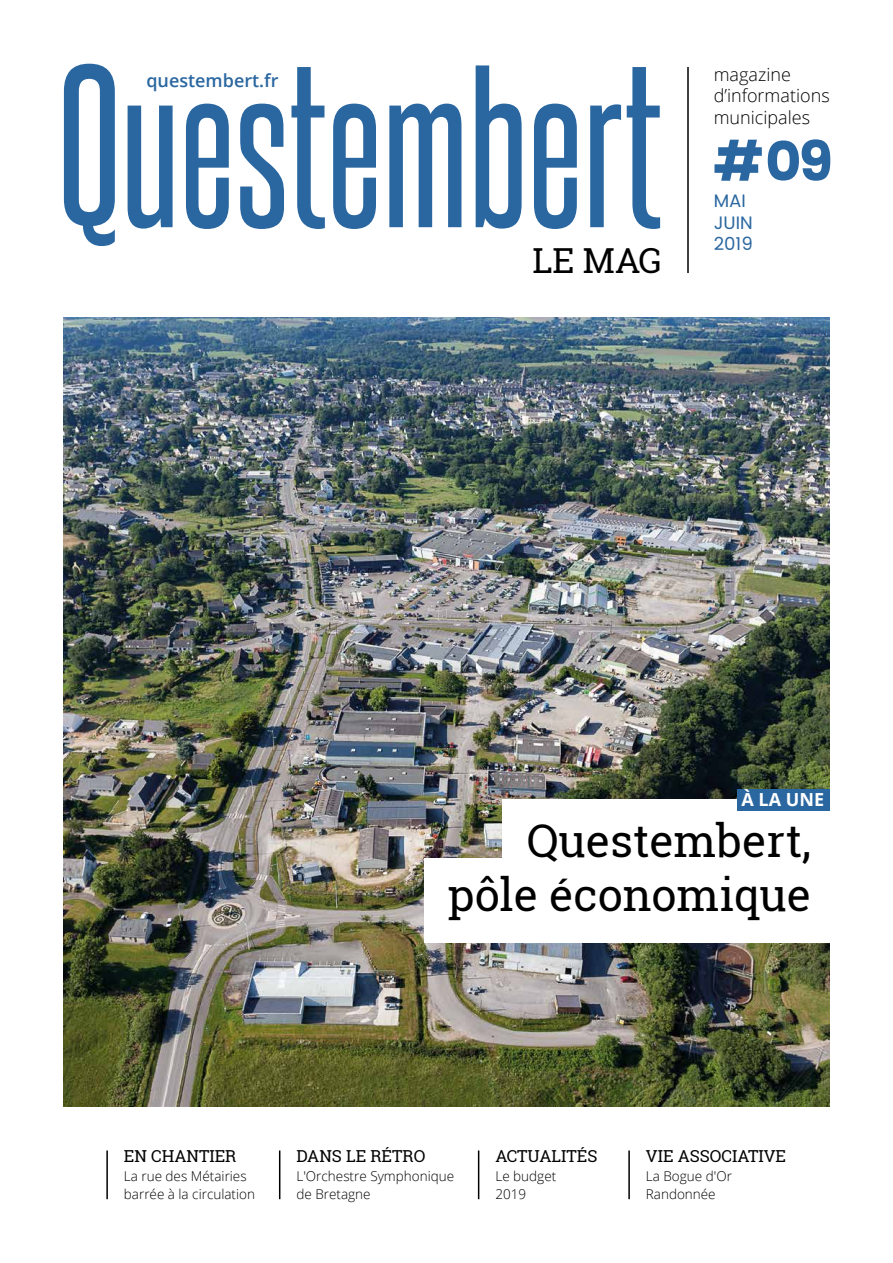
<style>
.page{position:relative;width:893px;height:1263px;background:#fff}
.page>*{position:absolute;margin:0;border:0;box-sizing:border-box;transform-origin:0 0}
.t1{font:196.5px "Steelfish Rg";color:#2a67a0}
.t2{font:55.5px "Poppins";color:#2a67a0}
.t3{font:45px/54px "Roboto Slab";color:#000;text-align:right}
.t4{font:34.5px "Roboto Slab";color:#000}
.t5{font:300 18px/21.6px "Open Sans";color:#000}
.t6{font:600 18px "Open Sans";color:#2a67a0}
.t7{font:18px/21.6px "Poppins";color:#2a67a0}
.t8{font:700 18px "Open Sans";color:#fff}
.t9{font:16.5px "Roboto Slab";color:#000}
.t10{font:300 13.5px/18px "Open Sans";color:#000}
</style>
<div class="page">
<img style="left:64px;top:317px;width:765px;height:790px">
<div style="left:502px;top:799px;width:339px;height:85px;background:#fff"></div>
<div style="left:425px;top:858px;width:453px;height:85px;background:#fff"></div>
<div style="left:737px;top:789px;width:92px;height:22px;background:#2a67a0"></div>
<hr style="left:687px;top:67px;width:2px;height:206px;background:#000">
<hr style="left:628px;top:1150px;width:2px;height:49px;background:#000">
<hr style="left:478px;top:1150px;width:1px;height:49px;background:#000">
<hr style="left:279px;top:1150px;width:1px;height:49px;background:#000">
<hr style="left:106px;top:1150px;width:2px;height:49px;background:#000">
<h1 class="t1" style="left:58px;top:27px;width:606px">Questembert</h1>
<h3 class="t5" style="left:714px;top:63px;width:118px">magazine d’informations municipales</h3>
<h3 class="t6" style="left:146px;top:68px;width:134px">questembert.fr</h3>
<h2 class="t2" style="left:714px;top:129px;width:121px">#09</h2>
<h3 class="t7" style="left:714px;top:190px;width:41px">MAI<br>JUIN<br>2019</h3>
<h3 class="t4" style="left:532px;top:237px;width:131px">LE MAG</h3>
<h3 class="t8" style="left:741px;top:787px;width:84px">À LA UNE</h3>
<h3 class="t3" style="left:448px;top:813px;width:365px">Questembert, pôle économique</h3>
<p class="t9" style="left:124px;top:1145px;width:114px">EN CHANTIER</p>
<p class="t10" style="left:124px;top:1167px;width:133px">La rue des Métairies barrée à la circulation</p>
<p class="t9" style="left:296px;top:1145px;width:130px">DANS LE RÉTRO</p>
<p class="t10" style="left:296px;top:1167px;width:159px">L'Orchestre Symphonique de Bretagne</p>
<p class="t9" style="left:495px;top:1145px;width:104px">ACTUALITÉS</p>
<p class="t10" style="left:495px;top:1167px;width:62px">Le budget<br>2019</p>
<p class="t9" style="left:646px;top:1145px;width:142px">VIE ASSOCIATIVE</p>
<p class="t10" style="left:646px;top:1167px;width:88px">La Bogue d'Or<br>Randonnée</p>
</div>
